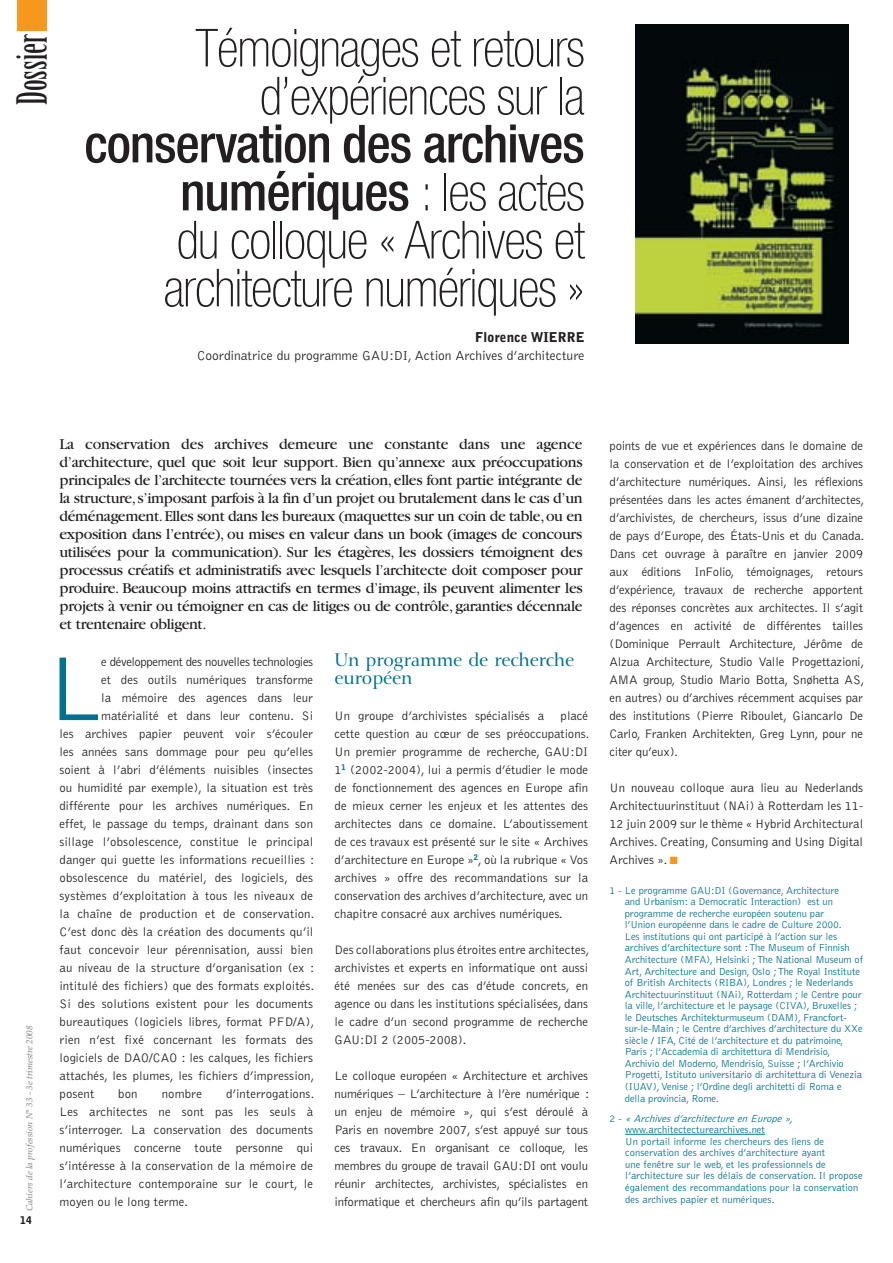
<style>
.page{position:relative;width:893px;height:1263px;background:#fff}
.page>*{position:absolute;margin:0;border:0;box-sizing:border-box;transform-origin:0 0}
.t1{font:300 94.05px "Bell Gothic";color:#00718e}
.t2{font:100 condensed 52.5px/48px "Helvetica Neue";letter-spacing:-.02em;color:#231f20;text-align:right}
.t3{font:40.5px "Birch";color:#231f20}
.t4{font:18px/18px "Nofret";color:#00718e}
.t5{font:15.75px/18px "Garamond";letter-spacing:-.02em;color:#231f20;text-align:justify}
.t6{font:300 13.5px "Bell Gothic";color:#231f20}
.t7{font:900 13.5px "Bell Gothic";color:#231f20}
.t8{font:300 12.75px/18px "Bell Gothic";color:#231f20;text-align:justify}
.t9{font:300 12.75px "Bell Gothic";letter-spacing:-.03em;color:#231f20}
.t10{font:300 10.5px/11.6px "Bell Gothic";letter-spacing:-.01em;color:#00718e}
.t11{font:900 10.5px "Bell Gothic";color:#231f20}
.t12{font:italic 500 9px "Palatino";color:#8e8f93}
.s1{font-weight:500}
.s2{color:#f7971d}
.s3{font-style:italic}
</style>
<div class="page">
<div style="left:17px;top:0;width:30px;height:30px;background:#f7971d"></div>
<hr style="left:625px;top:1134px;width:140px;height:1px;background:#00718e">
<img style="left:636px;top:24px;width:213px;height:320px">
<h3 class="t3" style="left:11px;top:105px;width:73px;rotate:-90deg">Dossier</h3>
<h2 class="t2" style="left:196px;top:24px;width:391px">Témoignages et retours d’expériences sur la</h2>
<h2 class="t2" style="left:84px;top:120px;width:502px"><span class="s1">conservation des archives numériques</span> : les actes<br>du colloque « Archives et architecture numériques »</h2>
<p class="t7" style="left:475px;top:329px;width:111px">Florence WIERRE</p>
<p class="t6" style="left:197px;top:348px;width:389px">Coordinatrice du programme GAU:DI, Action Archives d’architecture</p>
<p class="t12" style="left:24px;top:1211px;width:187px;rotate:-90deg">Cahiers de la profession N° 33 - 3e trimestre 2008</p>
<p class="t11" style="left:20px;top:1214px;width:13px">14</p>
<p class="t5" style="left:60px;top:435px;width:525px">La conservation des archives demeure une constante dans une agence d’architecture, quel que soit leur support. Bien qu’annexe aux préoccupations principales de l’architecte tournées vers la création, elles font partie intégrante de la structure, s’imposant parfois à la fin d’un projet ou brutalement dans le cas d’un déménagement. Elles sont dans les bureaux (maquettes sur un coin de table, ou en exposition dans l’entrée), ou mises en valeur dans un book (images de concours utilisées pour la communication). Sur les étagères, les dossiers témoignent des processus créatifs et administratifs avec lesquels l’architecte doit composer pour produire. Beaucoup moins attractifs en termes d’image, ils peuvent alimenter les projets à venir ou témoigner en cas de litiges ou de contrôle, garanties décennale et trentenaire obligent.</p>
<h1 class="t1" style="left:47px;top:639px;width:59px">L</h1>
<p class="t9" style="left:101px;top:655px;width:213px">e développement des nouvelles technologies</p>
<p class="t8" style="left:101px;top:671px;width:213px">et des outils numériques transforme</p>
<p class="t8" style="left:101px;top:689px;width:213px">la mémoire des agences dans leur</p>
<p class="t8" style="left:101px;top:707px;width:213px">matérialité et dans leur contenu. Si</p>
<p class="t8" style="left:60px;top:725px;width:255px">les archives papier peuvent voir s’écouler</p>
<p class="t8" style="left:60px;top:743px;width:255px">les années sans dommage pour peu qu’elles</p>
<p class="t8" style="left:60px;top:761px;width:255px">soient à l’abri d’éléments nuisibles (insectes</p>
<p class="t8" style="left:60px;top:779px;width:255px">ou humidité par exemple), la situation est très</p>
<p class="t8" style="left:60px;top:797px;width:255px">différente pour les archives numériques. En</p>
<p class="t8" style="left:60px;top:815px;width:255px">effet, le passage du temps, drainant dans son</p>
<p class="t8" style="left:60px;top:833px;width:255px">sillage l’obsolescence, constitue le principal</p>
<p class="t8" style="left:60px;top:851px;width:256px">danger qui guette les informations recueillies :</p>
<p class="t8" style="left:60px;top:869px;width:255px">obsolescence du matériel, des logiciels, des</p>
<p class="t8" style="left:60px;top:887px;width:255px">systèmes d’exploitation à tous les niveaux de</p>
<p class="t8" style="left:60px;top:905px;width:256px">la chaîne de production et de conservation.</p>
<p class="t8" style="left:60px;top:923px;width:255px">C’est donc dès la création des documents qu’il</p>
<p class="t8" style="left:60px;top:941px;width:255px">faut concevoir leur pérennisation, aussi bien</p>
<p class="t8" style="left:60px;top:959px;width:256px">au niveau de la structure d’organisation (ex :</p>
<p class="t8" style="left:60px;top:977px;width:256px">intitulé des fichiers) que des formats exploités.</p>
<p class="t8" style="left:60px;top:995px;width:255px">Si des solutions existent pour les documents</p>
<p class="t8" style="left:60px;top:1013px;width:256px">bureautiques (logiciels libres, format PFD/A),</p>
<p class="t8" style="left:60px;top:1031px;width:255px">rien n’est fixé concernant les formats des</p>
<p class="t8" style="left:60px;top:1049px;width:255px">logiciels de DAO/CAO : les calques, les fichiers</p>
<p class="t8" style="left:60px;top:1067px;width:256px">attachés, les plumes, les fichiers d’impression,</p>
<p class="t8" style="left:60px;top:1085px;width:36px">posent</p>
<p class="t8" style="left:118px;top:1085px;width:21px">bon</p>
<p class="t8" style="left:162px;top:1085px;width:42px">nombre</p>
<p class="t8" style="left:60px;top:1085px;width:256px;text-indent:167px">d’interrogations.<br>Les architectes ne sont pas les seuls à s’interroger. La conservation des documents numériques concerne toute personne qui s’intéresse à la conservation de la mémoire de l’architecture contemporaine sur le court, le moyen ou le long terme.</p>
<h3 class="t4" style="left:334px;top:651px;width:241px">Un programme de recherche européen</h3>
<p class="t8" style="left:334px;top:707px;width:211px">Un groupe d’archivistes spécialisés a</p>
<p class="t8" style="left:334px;top:707px;width:256px;text-indent:226px">placé cette question au cœur de ses préoccupations.<br>Un premier programme de recherche, GAU:DI 1<sup>1</sup> (2002-2004), lui a permis d’étudier le mode de fonctionnement des agences en Europe afin de mieux cerner les enjeux et les attentes des architectes dans ce domaine. L’aboutissement de ces travaux est présenté sur le site « Archives d’architecture en Europe »<sup>2</sup>, où la rubrique « Vos archives » offre des recommandations sur la conservation des archives d’architecture, avec un chapitre consacré aux archives numériques.</p>
<p class="t8" style="left:334px;top:941px;width:256px">Des collaborations plus étroites entre architectes, archivistes et experts en informatique ont aussi été menées sur des cas d’étude concrets, en agence ou dans les institutions spécialisées, dans le cadre d’un second programme de recherche GAU:DI 2 (2005-2008).</p>
<p class="t8" style="left:334px;top:1067px;width:256px">Le colloque européen « Architecture et archives numériques – L’architecture à l’ère numérique : un enjeu de mémoire », qui s’est déroulé à Paris en novembre 2007, s’est appuyé sur tous ces travaux. En organisant ce colloque, les membres du groupe de travail GAU:DI ont voulu réunir architectes, archivistes, spécialistes en informatique et chercheurs afin qu’ils partagent</p>
<p class="t8" style="left:609px;top:437px;width:256px">points de vue et expériences dans le domaine de la conservation et de l’exploitation des archives d’architecture numériques. Ainsi, les réflexions présentées dans les actes émanent d’architectes, d’archivistes, de chercheurs, issus d’une dizaine de pays d’Europe, des États-Unis et du Canada.<br>Dans cet ouvrage à paraître en janvier 2009 aux éditions InFolio, témoignages, retours d’expérience, travaux de recherche apportent des réponses concrètes aux architectes. Il s’agit d’agences en activité de différentes tailles (Dominique Perrault Architecture, Jérôme de Alzua Architecture, Studio Valle Progettazioni, AMA group, Studio Mario Botta, Snøhetta AS, en autres) ou d’archives récemment acquises par des institutions (Pierre Riboulet, Giancarlo De Carlo, Franken Architekten, Greg Lynn, pour ne citer qu’eux).</p>
<p class="t8" style="left:609px;top:779px;width:255px">Un nouveau colloque aura lieu au Nederlands Architectuurinstituut (NAi) à Rotterdam les 11- 12 juin 2009 sur le thème « Hybrid Architectural Archives. Creating, Consuming and Using Digital Archives ». <span class="s2">■</span></p>
<p class="t10" style="left:625px;top:885px;width:240px;text-indent:-15px">1 - Le programme GAU:DI (Governance, Architecture<br>and Urbanism: a Democratic Interaction) est un programme de recherche européen soutenu par<br>l’Union européenne dans le cadre de Culture 2000.<br>Les institutions qui ont participé à l’action sur les archives d’architecture sont : The Museum of Finnish Architecture (MFA), Helsinki ; The National Museum of Art, Architecture and Design, Oslo ; The Royal Institute of British Architects (RIBA), Londres ; le Nederlands Architectuurinstituut (NAi), Rotterdam ; le Centre pour la ville, l’architecture et le paysage (CIVA), Bruxelles ; le Deutsches Architekturmuseum (DAM), Francfort&shy;sur-le-Main ; le Centre d’archives d’architecture du XXe siècle / IFA, Cité de l’architecture et du patrimoine, Paris ; l’Accademia di architettura di Mendrisio, Archivio del Moderno, Mendrisio, Suisse ; l’Archivio Progetti, Istituto universitario di architettura di Venezia (IUAV), Venise ; l’Ordine degli architetti di Roma e della provincia, Rome.</p>
<p class="t10" style="left:625px;top:1113px;width:239px;text-indent:-16px">2 - <span class="s3">« Archivesd’architectureenEurope », </span>www.architectecturearchives.net<br>Un portail informe les chercheurs des liens de conservation des archives d’architecture ayant<br>une fenêtre sur le web, et les professionnels de l’architecture sur les délais de conservation. Il propose également des recommandations pour la conservation des archives papier et numériques.</p>
</div>
